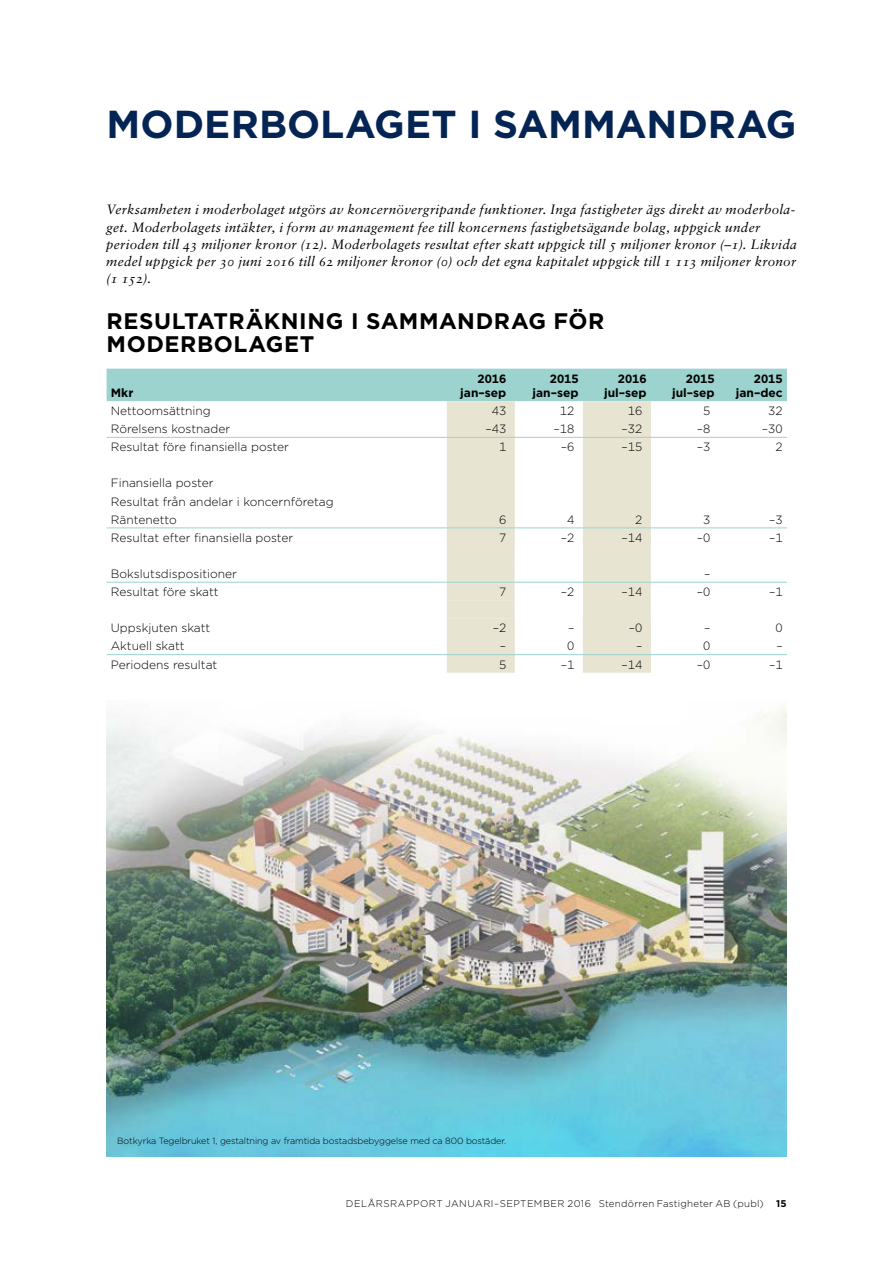
<style>
.page{position:relative;width:893px;height:1263px;background:#fff}
.page>*{position:absolute;margin:0;border:0;box-sizing:border-box;transform-origin:0 0}
.t1{font:700 39px "Gotham";color:#042554}
.t2{font:700 22.5px/22.5px "Gotham";letter-spacing:.025em;color:#000}
.t3{font:italic 13.5px/17.2px "Sabon LT Std";letter-spacing:.015em;color:#000}
.t4{font:300 12px/18.1px "Gotham";color:#000}
.t5{font:700 12px/14.4px "Gotham";color:#000;text-align:right}
.t6{font:300 9.75px "Gotham";letter-spacing:.03em;color:#000}
.t7{font:700 9.75px "Gotham";color:#000}
.t8{font:300 9px "Gotham";letter-spacing:-.01em;color:#000}
</style>
<div class="page">
<div style="left:107px;top:369px;width:680px;height:32px;background:#9cd3ce"></div>
<svg style="left:447px;top:401px;width:204px;height:272px;fill:#e8e4d2"></svg>
<svg style="left:447px;top:546px;width:272px;height:72px"></svg>
<hr style="left:107px;top:654px;width:340px;height:1px;background:#9cd3ce">
<hr style="left:447px;top:654px;width:68px;height:1px;background:#9cd3ce">
<hr style="left:515px;top:654px;width:68px;height:1px;background:#9cd3ce">
<hr style="left:583px;top:654px;width:68px;height:1px;background:#9cd3ce">
<hr style="left:651px;top:654px;width:68px;height:1px;background:#9cd3ce">
<hr style="left:719px;top:654px;width:68px;height:1px;background:#9cd3ce">
<hr style="left:107px;top:437px;width:340px;height:1px;background:#9cd3ce">
<hr style="left:447px;top:437px;width:68px;height:1px;background:#9cd3ce">
<hr style="left:515px;top:437px;width:68px;height:1px;background:#9cd3ce">
<hr style="left:583px;top:437px;width:68px;height:1px;background:#9cd3ce">
<hr style="left:651px;top:437px;width:68px;height:1px;background:#9cd3ce">
<hr style="left:719px;top:437px;width:68px;height:1px;background:#9cd3ce">
<hr style="left:107px;top:527px;width:340px;height:1px;background:#9cd3ce">
<hr style="left:447px;top:527px;width:68px;height:1px;background:#9cd3ce">
<hr style="left:515px;top:527px;width:68px;height:1px;background:#9cd3ce">
<hr style="left:583px;top:527px;width:68px;height:1px;background:#9cd3ce">
<hr style="left:651px;top:527px;width:68px;height:1px;background:#9cd3ce">
<hr style="left:719px;top:527px;width:68px;height:1px;background:#9cd3ce">
<hr style="left:107px;top:582px;width:340px;height:1px;background:#9cd3ce">
<hr style="left:447px;top:582px;width:68px;height:1px;background:#9cd3ce">
<hr style="left:515px;top:582px;width:68px;height:1px;background:#9cd3ce">
<hr style="left:583px;top:582px;width:68px;height:1px;background:#9cd3ce">
<hr style="left:651px;top:582px;width:68px;height:1px;background:#9cd3ce">
<hr style="left:719px;top:582px;width:68px;height:1px;background:#9cd3ce">
<img style="left:107px;top:708px;width:680px;height:448px">
<h1 class="t1" style="left:107px;top:98px;width:691px">MODERBOLAGET I SAMMANDRAG</h1>
<p class="t3" style="left:106px;top:201px;width:692px">Verksamheten i moderbolaget utgörs av koncernövergripande funktioner. Inga fastigheter ägs direkt av moderbola&shy;get. Moderbolagets intäkter, i form av management fee till koncernens fastighetsägande bolag, uppgick under perioden till 43 miljoner kronor (12). Moderbolagets resultat efter skatt uppgick till 5 miljoner kronor (–1). Likvida medel uppgick per 30 juni 2016 till 62 miljoner kronor (0) och det egna kapitalet uppgick till 1 113 miljoner kronor (1 152).</p>
<h2 class="t2" style="left:107px;top:310px;width:499px">RESULTATRÄKNING I SAMMANDRAG FÖR<br>MODERBOLAGET</h2>
<p class="t5" style="left:111px;top:385px;width:24px">Mkr</p>
<p class="t5" style="left:460px;top:371px;width:48px">2016 jan–sep</p>
<p class="t5" style="left:533px;top:371px;width:48px">2015 jan–sep</p>
<p class="t5" style="left:604px;top:371px;width:44px">2016 jul–sep</p>
<p class="t5" style="left:672px;top:371px;width:44px">2015 jul–sep</p>
<p class="t5" style="left:736px;top:371px;width:48px">2015 jan–dec</p>
<p class="t4" style="left:111px;top:401px;width:101px">Nettoomsättning</p>
<p class="t4" style="left:492px;top:401px;width:16px">43</p>
<p class="t4" style="left:560px;top:401px;width:16px">12</p>
<p class="t4" style="left:628px;top:401px;width:16px">16</p>
<p class="t4" style="left:703px;top:401px;width:9px">5</p>
<p class="t4" style="left:768px;top:401px;width:16px">32</p>
<p class="t4" style="left:111px;top:419px;width:121px">Rörelsens kostnader</p>
<p class="t4" style="left:486px;top:419px;width:22px">–43</p>
<p class="t4" style="left:554px;top:419px;width:22px">–18</p>
<p class="t4" style="left:622px;top:419px;width:22px">–32</p>
<p class="t4" style="left:697px;top:419px;width:15px">–8</p>
<p class="t4" style="left:762px;top:419px;width:22px">–30</p>
<p class="t4" style="left:111px;top:438px;width:180px">Resultat före finansiella poster</p>
<p class="t4" style="left:499px;top:438px;width:9px">1</p>
<p class="t4" style="left:561px;top:438px;width:15px">–6</p>
<p class="t4" style="left:622px;top:438px;width:22px">–15</p>
<p class="t4" style="left:697px;top:438px;width:15px">–3</p>
<p class="t4" style="left:775px;top:438px;width:9px">2</p>
<p class="t4" style="left:111px;top:474px;width:224px">Finansiella poster<br>Resultat från andelar i koncernföretag<br>Räntenetto</p>
<p class="t4" style="left:499px;top:510px;width:9px">6</p>
<p class="t4" style="left:567px;top:510px;width:9px">4</p>
<p class="t4" style="left:635px;top:510px;width:9px">2</p>
<p class="t4" style="left:703px;top:510px;width:9px">3</p>
<p class="t4" style="left:769px;top:510px;width:15px">–3</p>
<p class="t4" style="left:111px;top:528px;width:184px">Resultat efter finansiella poster</p>
<p class="t4" style="left:499px;top:528px;width:9px">7</p>
<p class="t4" style="left:561px;top:528px;width:15px">–2</p>
<p class="t4" style="left:622px;top:528px;width:22px">–14</p>
<p class="t4" style="left:697px;top:528px;width:15px">–0</p>
<p class="t4" style="left:769px;top:528px;width:15px">–1</p>
<p class="t4" style="left:111px;top:564px;width:128px">Bokslutsdispositioner</p>
<p class="t4" style="left:704px;top:564px;width:8px">–</p>
<p class="t4" style="left:111px;top:582px;width:109px">Resultat före skatt</p>
<p class="t4" style="left:499px;top:582px;width:9px">7</p>
<p class="t4" style="left:561px;top:582px;width:15px">–2</p>
<p class="t4" style="left:622px;top:582px;width:22px">–14</p>
<p class="t4" style="left:697px;top:582px;width:15px">–0</p>
<p class="t4" style="left:769px;top:582px;width:15px">–1</p>
<p class="t4" style="left:111px;top:619px;width:101px">Uppskjuten skatt</p>
<p class="t4" style="left:493px;top:619px;width:15px">–2</p>
<p class="t4" style="left:568px;top:619px;width:8px">–</p>
<p class="t4" style="left:629px;top:619px;width:15px">–0</p>
<p class="t4" style="left:704px;top:619px;width:8px">–</p>
<p class="t4" style="left:775px;top:619px;width:9px">0</p>
<p class="t4" style="left:111px;top:637px;width:75px">Aktuell skatt</p>
<p class="t4" style="left:500px;top:637px;width:8px">–</p>
<p class="t4" style="left:567px;top:637px;width:9px">0</p>
<p class="t4" style="left:636px;top:637px;width:8px">–</p>
<p class="t4" style="left:703px;top:637px;width:9px">0</p>
<p class="t4" style="left:776px;top:637px;width:8px">–</p>
<p class="t4" style="left:111px;top:655px;width:108px">Periodens resultat</p>
<p class="t4" style="left:499px;top:655px;width:9px">5</p>
<p class="t4" style="left:561px;top:655px;width:15px">–1</p>
<p class="t4" style="left:622px;top:655px;width:22px">–14</p>
<p class="t4" style="left:697px;top:655px;width:15px">–0</p>
<p class="t4" style="left:769px;top:655px;width:15px">–1</p>
<p class="t8" style="left:117px;top:1135px;width:390px">Botkyrka Tegelbruket 1, gestaltning av framtida bostadsbebyggelse med ca 800 bostäder.</p>
<p class="t6" style="left:346px;top:1197px;width:419px">DELÅRSRAPPORT JANUARI–SEPTEMBER 2016 Stendörren Fastigheter AB (publ)</p>
<p class="t7" style="left:776px;top:1197px;width:12px">15</p>
</div>
